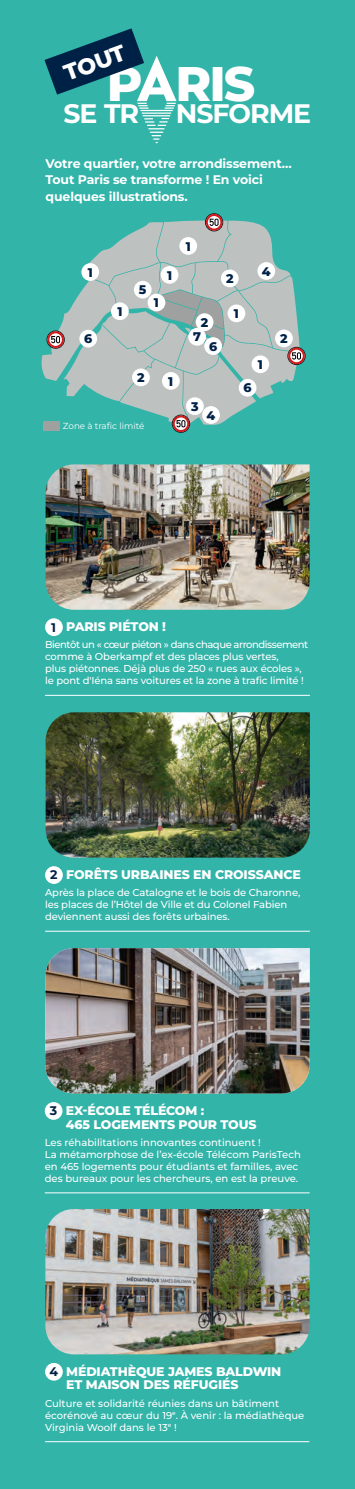
<style>
.page{position:relative;width:355px;height:1489px;background:#fff}
.page>*{position:absolute;margin:0;border:0;box-sizing:border-box;transform-origin:0 0}
.t1{font:800 48.5px "Montserrat";color:#fff}
.t2{font:700 26.75px "Montserrat";letter-spacing:-.04em;color:#fff}
.t3{font:800 22.5px "Montserrat";color:#fff}
.t4{font:800 12.5px/13.8px "Montserrat";letter-spacing:-.01em;color:#fff}
.t5{font:700 12.5px/16.2px "Montserrat";letter-spacing:-.01em;color:#fff}
.t6{font:800 12.5px "Montserrat";color:#002146}
.t7{font:500 10px/12px "Montserrat";letter-spacing:-.01em;color:#fff}
.t8{font:8.75px "Montserrat";color:#fff}
.s1{font-weight:700;color:#002146}
</style>
<div class="page">
<div style="left:0;top:0;width:354px;height:1488px;background:#32b4a9"></div>
<img style="left:46px;top:464px;width:263px;height:145px">
<hr style="left:45px;top:695px;width:264px;height:1px;background:#fff">
<div style="left:45px;top:618px;width:18px;height:18px;background:#fff;border-radius:50%"></div>
<img style="left:46px;top:712px;width:263px;height:145px">
<hr style="left:45px;top:930px;width:264px;height:1px;background:#fff">
<div style="left:45px;top:866px;width:18px;height:17px;background:#fff;border-radius:50%"></div>
<img style="left:45px;top:948px;width:264px;height:145px">
<hr style="left:45px;top:1192px;width:264px;height:1px;background:#fff">
<div style="left:45px;top:1101px;width:17px;height:18px;background:#fff;border-radius:50%"></div>
<hr style="left:140px;top:110px;width:32px;height:1px;background:#fff">
<hr style="left:142px;top:112px;width:29px;height:2px;background:#fff">
<svg style="left:142px;top:115px;width:28px;height:28px"></svg>
<svg style="left:44px;top:28px;width:132px;height:81px"></svg>
<img style="left:45px;top:1209px;width:264px;height:145px">
<hr style="left:45px;top:1441px;width:264px;height:1px;background:#fff">
<div style="left:45px;top:1362px;width:18px;height:18px;background:#fff;border-radius:50%"></div>
<svg style="left:205px;top:214px;width:17px;height:17px"></svg>
<svg style="left:207px;top:216px;width:13px;height:12px"></svg>
<div style="left:287px;top:347px;width:18px;height:17px;border:1px solid #161819;border-radius:50%"></div>
<svg style="left:288px;top:347px;width:16px;height:17px"></svg>
<svg style="left:290px;top:349px;width:12px;height:13px"></svg>
<svg style="left:172px;top:415px;width:17px;height:17px"></svg>
<svg style="left:174px;top:417px;width:13px;height:13px"></svg>
<svg style="left:41px;top:219px;width:259px;height:208px"></svg>
<div style="left:43px;top:421px;width:17px;height:10px;background:#9ea19f"></div>
<div style="left:251px;top:355px;width:18px;height:18px;background:#fff;border-radius:50%"></div>
<div style="left:162px;top:372px;width:17px;height:18px;background:#fff;border-radius:50%"></div>
<div style="left:202px;top:406px;width:17px;height:18px;background:#fff;border-radius:50%"></div>
<h3 class="t3" style="left:59px;top:58px;width:65px;rotate:-20deg">TOUT</h3>
<h1 class="t1" style="left:107px;top:52px;width:150px">P RIS</h1>
<h2 class="t2" style="left:63px;top:96px;width:77px">SE TR</h2>
<h2 class="t2" style="left:175px;top:96px;width:137px">NSFORME</h2>
<p class="t5" style="left:46px;top:156px;width:247px">Votre quartier, votre arrondissement…<br>Tout Paris se transforme ! En voici quelques illustrations.</p>
<p class="t6" style="left:88px;top:263px;width:7px">1</p>
<p class="t6" style="left:84px;top:329px;width:10px">6</p>
<p class="t6" style="left:117px;top:302px;width:7px">1</p>
<p class="t6" style="left:139px;top:281px;width:9px">5</p>
<p class="t6" style="left:154px;top:293px;width:7px">1</p>
<p class="t6" style="left:167px;top:266px;width:7px">1</p>
<p class="t6" style="left:137px;top:368px;width:9px">2</p>
<p class="t6" style="left:168px;top:372px;width:7px">1</p>
<p class="t8" style="left:63px;top:420px;width:83px">Zone à trafic limité</p>
<p class="t6" style="left:185px;top:237px;width:7px">1</p>
<p class="t6" style="left:226px;top:269px;width:9px">2</p>
<p class="t6" style="left:261px;top:262px;width:10px">4</p>
<p class="t6" style="left:200px;top:313px;width:9px">2</p>
<p class="t6" style="left:193px;top:328px;width:9px">7</p>
<p class="t6" style="left:209px;top:337px;width:10px">6</p>
<p class="t6" style="left:191px;top:397px;width:9px">3</p>
<p class="t6" style="left:206px;top:406px;width:10px">4</p>
<p class="t6" style="left:233px;top:304px;width:7px">1</p>
<p class="t6" style="left:257px;top:355px;width:7px">1</p>
<p class="t6" style="left:243px;top:379px;width:10px">6</p>
<p class="t6" style="left:280px;top:329px;width:9px">2</p>
<p class="t4" style="left:51px;top:620px;width:116px"><span class="s1">1</span> PARIS PIÉTON !</p>
<p class="t7" style="left:45px;top:639px;width:264px">Bientôt un « cœur piéton » dans chaque arrondissement comme à Oberkampf et des places plus vertes,<br>plus piétonnes. Déjà plus de 250 « rues aux écoles », le pont d'Iéna sans voitures et la zone à trafic limité !</p>
<p class="t4" style="left:50px;top:868px;width:252px"><span class="s1">2</span> FORÊTS URBAINES EN CROISSANCE</p>
<p class="t7" style="left:45px;top:887px;width:256px">Après la place de Catalogne et le bois de Charonne, les places de l’Hôtel de Ville et du Colonel Fabien deviennent aussi des forêts urbaines.</p>
<p class="t4" style="left:66px;top:1104px;width:192px;text-indent:-16px"><span class="s1">3</span> EX-ÉCOLE TÉLÉCOM :<br>465 LOGEMENTS POUR TOUS</p>
<p class="t7" style="left:45px;top:1136px;width:257px">Les réhabilitations innovantes continuent !<br>La métamorphose de l’ex-école Télécom ParisTech en 465 logements pour étudiants et familles, avec des bureaux pour les chercheurs, en est la preuve.</p>
<p class="t4" style="left:66px;top:1364px;width:216px;text-indent:-17px"><span class="s1">4</span> MÉDIATHÈQUE JAMES BALDWIN<br>ET MAISON DES RÉFUGIÉS</p>
<p class="t7" style="left:45px;top:1397px;width:260px">Culture et solidarité réunies dans un bâtiment écorénové au cœur du 19<sup>e</sup>. À venir : la médiathèque<br>Virginia Woolf dans le 13<sup>e</sup> !</p>
</div>
